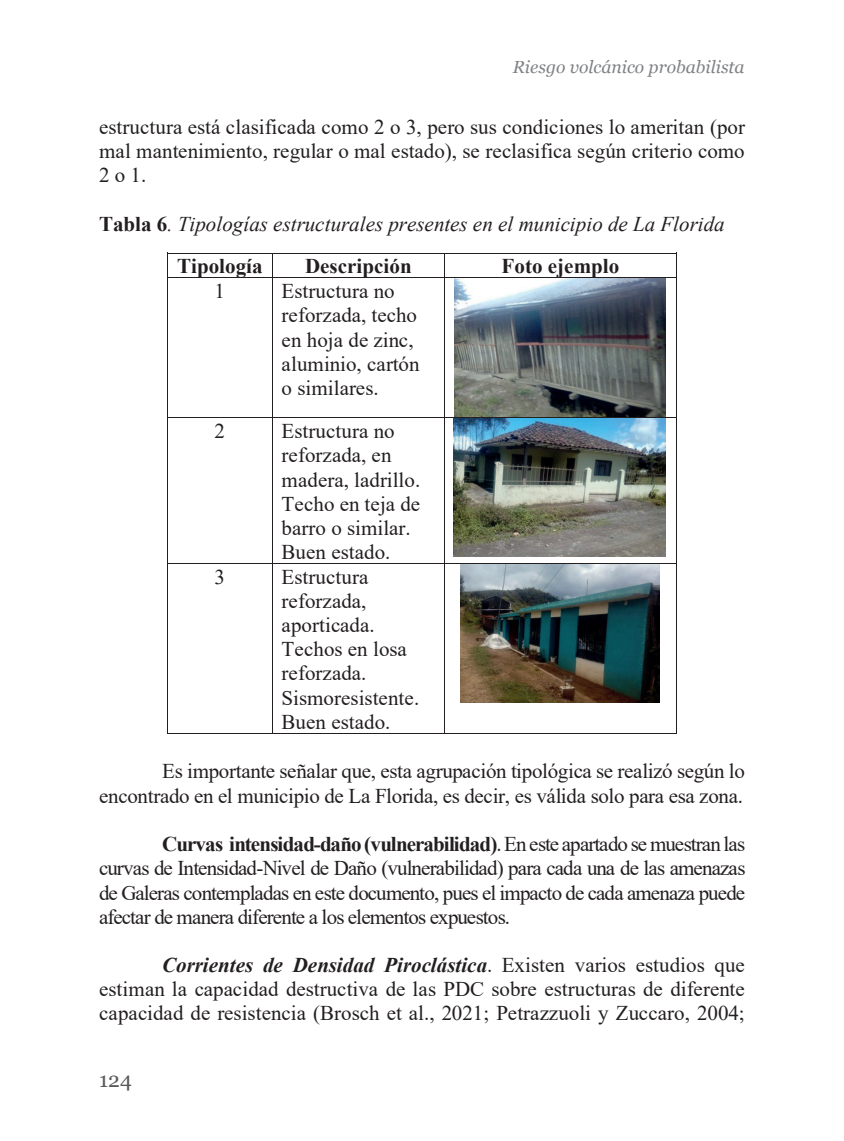
<style>
.page{position:relative;width:844px;height:1141px;background:#fff}
.page>*{position:absolute;margin:0;border:0;box-sizing:border-box;transform-origin:0 0}
.t1{font:21px/24.2px "Times New Roman";color:#231f20;text-align:justify}
.t2{font:italic 21px/42.4px "Times New Roman";color:#231f20}
.t3{font:700 21px "Times New Roman";letter-spacing:.005em;color:#231f20}
.t4{font:21px "Georgia";color:#57585a}
.t5{font:italic 17.5px "Georgia";color:#808285}
.s1{font-weight:700;font-style:normal}
.s2{font-weight:700}
.s3{font-weight:700;font-style:italic}
</style>
<div class="page">
<hr style="left:168px;top:253px;width:104px;height:1px;background:#231f20">
<hr style="left:272px;top:253px;width:172px;height:1px;background:#231f20">
<hr style="left:444px;top:253px;width:231px;height:1px;background:#231f20">
<svg style="left:167px;top:253px;width:1px;height:26px"></svg>
<hr style="left:168px;top:278px;width:104px;height:1px;background:#231f20">
<svg style="left:272px;top:254px;width:1px;height:24px"></svg>
<hr style="left:272px;top:278px;width:172px;height:1px;background:#231f20">
<svg style="left:444px;top:254px;width:1px;height:24px"></svg>
<hr style="left:444px;top:278px;width:231px;height:1px;background:#231f20">
<hr style="left:167px;top:279px;width:1px;height:139px;background:#231f20">
<hr style="left:272px;top:279px;width:1px;height:139px;background:#231f20">
<hr style="left:444px;top:279px;width:1px;height:139px;background:#231f20">
<hr style="left:675px;top:279px;width:1px;height:139px;background:#231f20">
<hr style="left:168px;top:418px;width:104px;height:1px;background:#231f20">
<hr style="left:272px;top:418px;width:172px;height:1px;background:#231f20">
<hr style="left:444px;top:418px;width:231px;height:1px;background:#231f20">
<hr style="left:167px;top:419px;width:1px;height:145px;background:#231f20">
<hr style="left:272px;top:419px;width:1px;height:145px;background:#231f20">
<hr style="left:444px;top:419px;width:1px;height:145px;background:#231f20">
<hr style="left:675px;top:419px;width:1px;height:145px;background:#231f20">
<hr style="left:168px;top:564px;width:104px;height:1px;background:#231f20">
<hr style="left:272px;top:564px;width:172px;height:1px;background:#231f20">
<hr style="left:444px;top:564px;width:231px;height:1px;background:#231f20">
<hr style="left:167px;top:565px;width:1px;height:168px;background:#231f20">
<hr style="left:168px;top:733px;width:104px;height:1px;background:#231f20">
<hr style="left:272px;top:565px;width:1px;height:168px;background:#231f20">
<hr style="left:272px;top:733px;width:172px;height:1px;background:#231f20">
<hr style="left:444px;top:565px;width:1px;height:168px;background:#231f20">
<hr style="left:444px;top:733px;width:231px;height:1px;background:#231f20">
<hr style="left:675px;top:565px;width:1px;height:168px;background:#231f20">
<img style="left:455px;top:279px;width:210px;height:138px">
<img style="left:454px;top:419px;width:211px;height:138px">
<img style="left:460px;top:564px;width:199px;height:139px">
<p class="t5" style="left:512px;top:56px;width:233px">Riesgo volcánico probabilista</p>
<p class="t1" style="left:99px;top:114px;width:647px">estructura está clasificada como 2 o 3, pero sus condiciones lo ameritan (por mal mantenimiento, regular o mal estado), se reclasifica según criterio como 2 o 1.</p>
<p class="t2" style="left:177px;top:202px;width:549px;text-indent:-78px"><span class="s1">Tabla 6</span>. Tipologías estructurales presentes en el municipio de La Florida<br><span class="s1">Tipología</span></p>
<p class="t3" style="left:305px;top:251px;width:108px">Descripción</p>
<p class="t3" style="left:501px;top:251px;width:119px">Foto ejemplo</p>
<p class="t1" style="left:214px;top:278px;width:12px">1</p>
<p class="t1" style="left:281px;top:278px;width:139px;text-align:left">Estructura no reforzada, techo en hoja de zinc, aluminio, cartón o similares.</p>
<p class="t1" style="left:214px;top:418px;width:12px">2</p>
<p class="t1" style="left:281px;top:418px;width:140px;text-align:left">Estructura no reforzada, en madera, ladrillo.<br>Techo en teja de barro o similar.<br>Buen estado.</p>
<p class="t1" style="left:214px;top:564px;width:12px">3</p>
<p class="t1" style="left:281px;top:564px;width:139px;text-align:left">Estructura reforzada, aporticada.<br>Techos en losa reforzada.<br>Sismoresistente.<br>Buen estado.</p>
<p class="t1" style="left:99px;top:759px;width:647px;text-align:right">Es importante señalar que, esta agrupación tipológica se realizó según lo encontrado en el municipio de La Florida, es decir, es válida solo para esa zona.</p>
<p class="t1" style="left:99px;top:831px;width:647px;text-indent:63px"><span class="s2">Curvas intensidad-daño (vulnerabilidad)</span>. En este apartado se muestran las curvas de Intensidad-Nivel de Daño (vulnerabilidad) para cada una de las amenazas de Galeras contempladas en este documento, pues el impacto de cada amenaza puede afectar de manera diferente a los elementos expuestos.</p>
<p class="t1" style="left:99px;top:952px;width:647px;text-indent:63px"><span class="s3">Corrientes de Densidad Piroclástica</span>. Existen varios estudios que estiman la capacidad destructiva de las PDC sobre estructuras de diferente capacidad de resistencia (Brosch et al., 2021; Petrazzuoli y Zuccaro, 2004;</p>
<p class="t4" style="left:99px;top:1067px;width:34px">124</p>
</div>
